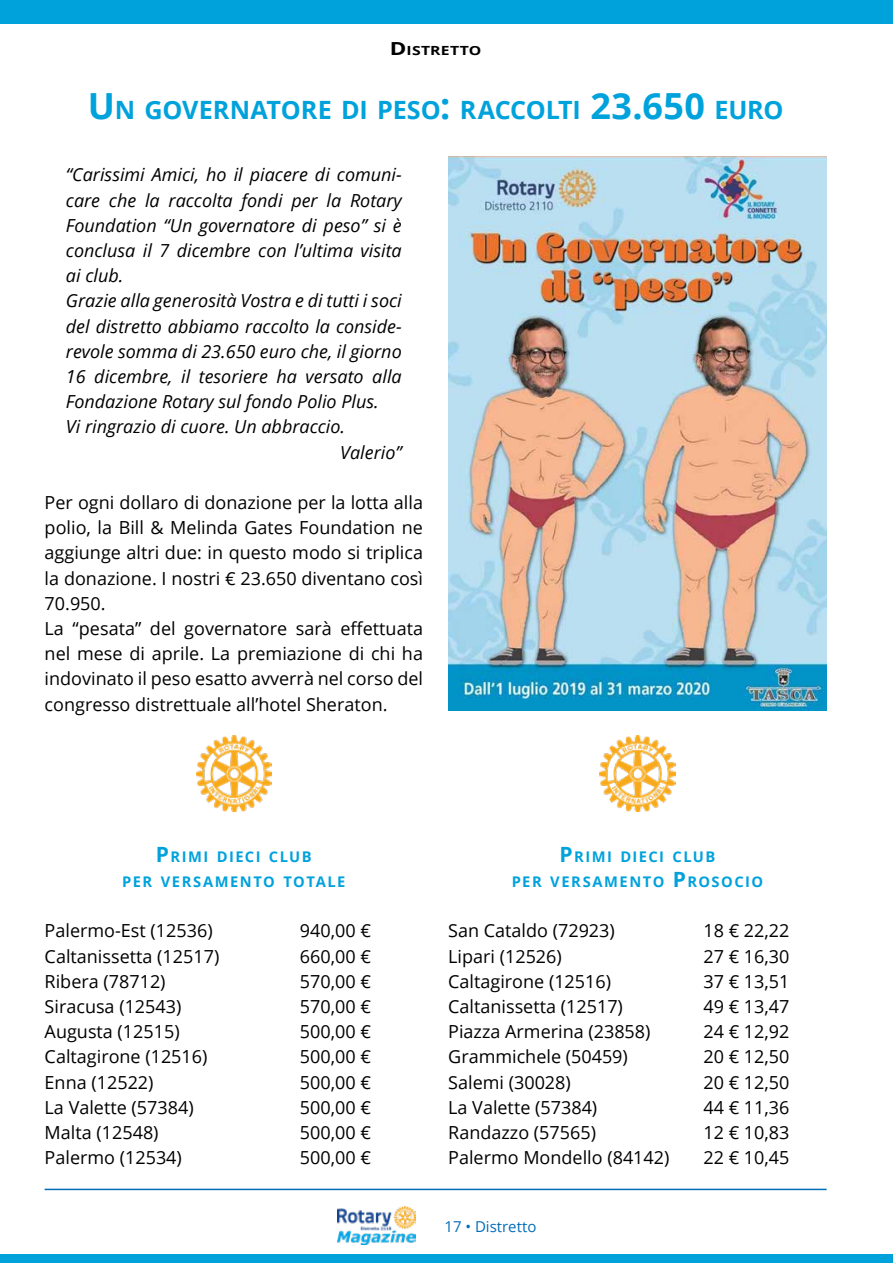
<style>
.page{position:relative;width:893px;height:1263px;background:#fff}
.page>*{position:absolute;margin:0;border:0;box-sizing:border-box;transform-origin:0 0}
.t1{font:700 36px "Open Sans";color:#00a2dc}
.t2{font:700 25.2px "Open Sans";color:#00a2dc}
.t3{font:18px/25.2px "Open Sans";color:#000}
.t4{font:italic 18px "Open Sans";color:#000}
.t5{font:15px "Open Sans";color:#006db8}
.t6{font:700 14.7px "Open Sans";letter-spacing:.1em;color:#00a2dc}
.t7{font:700 12.6px "Open Sans";color:#000;scale:1.25 1}
.s1{font-size:18px}
.s2{font-size:36px}
.s3{font-size:25.2px}
.s4{font-size:21px}
</style>
<div class="page">
<img style="left:337px;top:1206px;width:79px;height:39px">
<hr style="left:45px;top:1189px;width:782px;height:1px;background:#006db8">
<div style="left:0;top:1254px;width:893px;height:9px;background:#00a2dc"></div>
<div style="left:0;top:0;width:893px;height:23px;background:#00a2dc"></div>
<img style="left:448px;top:156px;width:379px;height:554px">
<img style="left:196px;top:736px;width:76px;height:75px">
<img style="left:600px;top:736px;width:75px;height:75px">
<p class="t7" style="left:390px;top:42px;width:22px"><span class="s1">D</span>ISTRETTO</p>
<p class="t2" style="left:88px;top:93px;width:75px"><span class="s2">U</span>N GOVERNATORE</p>
<p class="t2" style="left:341px;top:93px;width:53px">DI PESO</p>
<p class="t2" style="left:440px;top:93px;width:36px"><span class="s2">:</span> RACCOLTI</p>
<p class="t1" style="left:590px;top:81px;width:142px">23.650 <span class="s3">EURO</span></p>
<p class="t4" style="left:66px;top:162px;width:337px">“Carissimi Amici, ho il piacere di comuni-</p>
<p class="t4" style="left:66px;top:188px;width:337px">care che la raccolta fondi per la Rotary</p>
<p class="t4" style="left:66px;top:213px;width:337px">Foundation “Un governatore di peso” si è</p>
<p class="t4" style="left:66px;top:238px;width:337px">conclusa il 7 dicembre con l’ultima visita</p>
<p class="t4" style="left:66px;top:263px;width:59px">ai club.</p>
<p class="t4" style="left:66px;top:288px;width:337px">Grazie alla generosità Vostra e di tutti i soci</p>
<p class="t4" style="left:66px;top:314px;width:337px">del distretto abbiamo raccolto la conside-</p>
<p class="t4" style="left:66px;top:339px;width:337px">revole somma di 23.650 euro che, il giorno</p>
<p class="t4" style="left:66px;top:364px;width:337px">16 dicembre, il tesoriere ha versato alla</p>
<p class="t4" style="left:66px;top:389px;width:314px">Fondazione Rotary sul fondo Polio Plus.</p>
<p class="t4" style="left:66px;top:414px;width:281px">Vi ringrazio di cuore. Un abbraccio.</p>
<p class="t4" style="left:340px;top:440px;width:63px">Valerio”</p>
<p class="t3" style="left:45px;top:489px;width:380px">Per ogni dollaro di donazione per la lotta alla polio, la Bill &amp; Melinda Gates Foundation ne aggiunge altri due: in questo modo si triplica la donazione. I nostri € 23.650 diventano così 70.950.<br>La “pesata” del governatore sarà effettuata nel mese di aprile. La premiazione di chi ha indovinato il peso esatto avverrà nel corso del congresso distrettuale all’hotel Sheraton.</p>
<p class="t6" style="left:156px;top:846px;width:71px"><span class="s4">P</span>RIMI DIECI</p>
<p class="t6" style="left:269px;top:846px;width:11px">CLU</p>
<p class="t6" style="left:302px;top:846px;width:11px">B</p>
<p class="t6" style="left:122px;top:871px;width:11px">PER</p>
<p class="t6" style="left:161px;top:871px;width:12px">VERSA</p>
<p class="t6" style="left:215px;top:871px;width:27px">MENTO</p>
<p class="t6" style="left:283px;top:871px;width:12px">TOTALE</p>
<p class="t3" style="left:45px;top:918px;width:170px">Palermo-Est (12536)</p>
<p class="t3" style="left:300px;top:918px;width:73px">940,00 €</p>
<p class="t3" style="left:45px;top:943px;width:176px">Caltanissetta (12517)</p>
<p class="t3" style="left:300px;top:943px;width:73px">660,00 €</p>
<p class="t3" style="left:45px;top:968px;width:122px">Ribera (78712)</p>
<p class="t3" style="left:300px;top:968px;width:73px">570,00 €</p>
<p class="t3" style="left:45px;top:993px;width:138px">Siracusa (12543)</p>
<p class="t3" style="left:300px;top:993px;width:73px">570,00 €</p>
<p class="t3" style="left:45px;top:1018px;width:137px">Augusta (12515)</p>
<p class="t3" style="left:300px;top:1018px;width:73px">500,00 €</p>
<p class="t3" style="left:45px;top:1044px;width:164px">Caltagirone (12516)</p>
<p class="t3" style="left:300px;top:1044px;width:73px">500,00 €</p>
<p class="t3" style="left:45px;top:1069px;width:110px">Enna (12522)</p>
<p class="t3" style="left:300px;top:1069px;width:73px">500,00 €</p>
<p class="t3" style="left:45px;top:1094px;width:151px">La Valette (57384)</p>
<p class="t3" style="left:300px;top:1094px;width:73px">500,00 €</p>
<p class="t3" style="left:45px;top:1119px;width:115px">Malta (12548)</p>
<p class="t3" style="left:300px;top:1119px;width:73px">500,00 €</p>
<p class="t3" style="left:45px;top:1144px;width:139px">Palermo (12534)</p>
<p class="t3" style="left:300px;top:1144px;width:73px">500,00 €</p>
<p class="t6" style="left:559px;top:846px;width:71px"><span class="s4">P</span>RIMI DIECI</p>
<p class="t6" style="left:673px;top:846px;width:11px">CLU</p>
<p class="t6" style="left:705px;top:846px;width:11px">B</p>
<p class="t6" style="left:512px;top:871px;width:11px">PER</p>
<p class="t6" style="left:550px;top:871px;width:12px">VERSA</p>
<p class="t6" style="left:604px;top:871px;width:27px">MENTO</p>
<p class="t6" style="left:673px;top:871px;width:27px"><span class="s4">P</span>ROSOCIO</p>
<p class="t3" style="left:448px;top:918px;width:168px">San Cataldo (72923)</p>
<p class="t3" style="left:703px;top:918px;width:88px">18 € 22,22</p>
<p class="t3" style="left:448px;top:943px;width:115px">Lipari (12526)</p>
<p class="t3" style="left:703px;top:943px;width:88px">27 € 16,30</p>
<p class="t3" style="left:448px;top:968px;width:164px">Caltagirone (12516)</p>
<p class="t3" style="left:703px;top:968px;width:88px">37 € 13,51</p>
<p class="t3" style="left:448px;top:993px;width:176px">Caltanissetta (12517)</p>
<p class="t3" style="left:703px;top:993px;width:88px">49 € 13,47</p>
<p class="t3" style="left:448px;top:1018px;width:204px">Piazza Armerina (23858)</p>
<p class="t3" style="left:703px;top:1018px;width:88px">24 € 12,92</p>
<p class="t3" style="left:448px;top:1044px;width:181px">Grammichele (50459)</p>
<p class="t3" style="left:703px;top:1044px;width:88px">20 € 12,50</p>
<p class="t3" style="left:448px;top:1069px;width:124px">Salemi (30028)</p>
<p class="t3" style="left:703px;top:1069px;width:88px">20 € 12,50</p>
<p class="t3" style="left:448px;top:1094px;width:151px">La Valette (57384)</p>
<p class="t3" style="left:703px;top:1094px;width:88px">44 € 11,36</p>
<p class="t3" style="left:448px;top:1119px;width:149px">Randazzo (57565)</p>
<p class="t3" style="left:703px;top:1119px;width:88px">12 € 10,83</p>
<p class="t3" style="left:448px;top:1144px;width:223px">Palermo Mondello (84142)</p>
<p class="t3" style="left:703px;top:1144px;width:88px">22 € 10,45</p>
<p class="t5" style="left:444px;top:1216px;width:93px">17 • Distretto</p>
</div>
